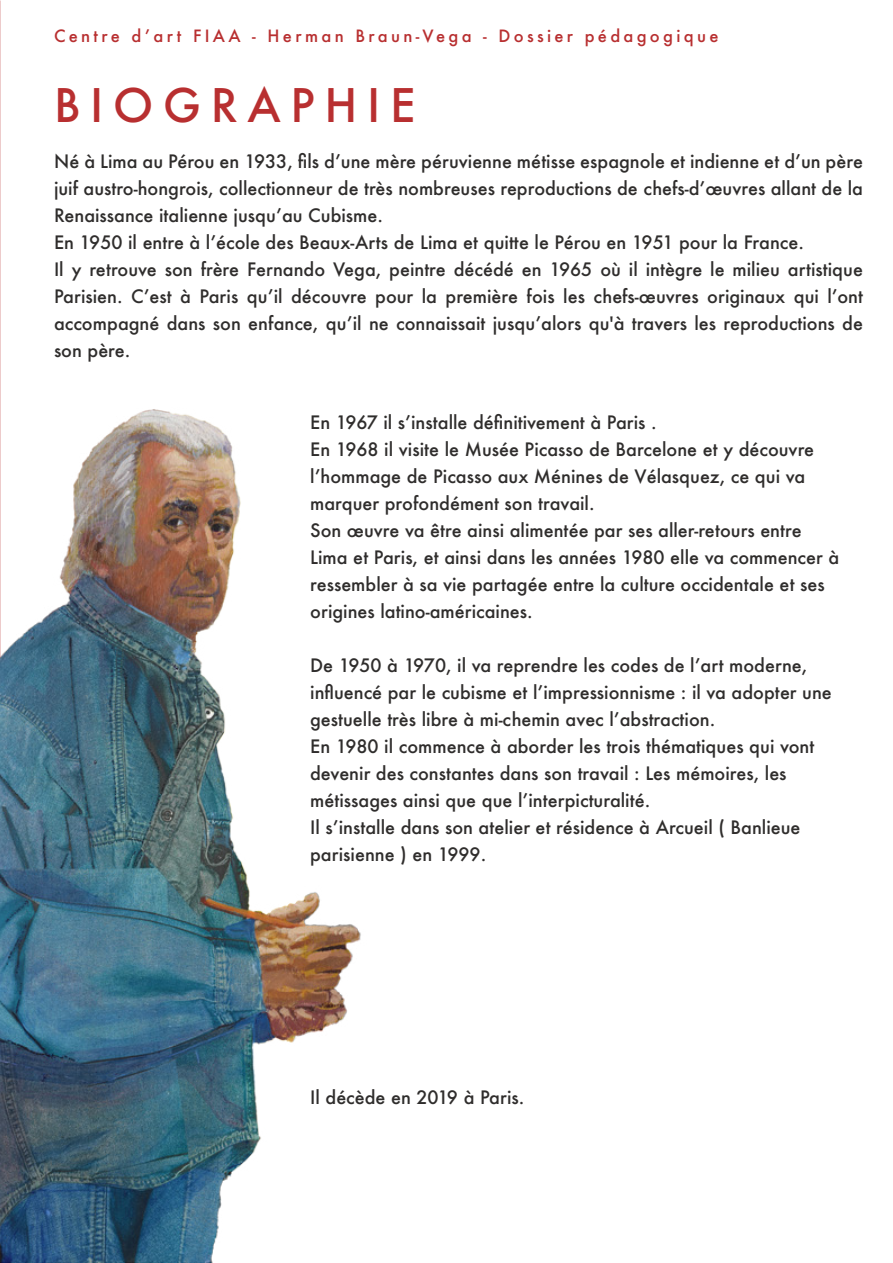
<style>
.page{position:relative;width:893px;height:1263px;background:#fff}
.page>*{position:absolute;margin:0;border:0;box-sizing:border-box;transform-origin:0 0}
.t1{font:500 45px "Futura";color:#b82f30}
.t2{font:500 18px/27px "Futura";color:#2f2d2c}
.t3{font:500 16.5px "Futura";letter-spacing:.2em;color:#b82f30}
</style>
<div class="page">
<img style="left:0;top:137px;width:361px;height:1126px">
<p class="t3" style="left:54px;top:24px;width:666px">Centre d’art FIAA - Herman Braun-Vega - Dossier pédagogique</p>
<h1 class="t1" style="left:54px;top:75px;width:228px">Bio graphie</h1>
<p class="t2" style="left:54px;top:148px;width:810px">Né à Lima au Pérou en 1933, fils d’une mère péruvienne métisse espagnole et indienne et d’un père juif austro-hongrois, collectionneur de très nombreuses reproductions de chefs-d’œuvres allant de la Renaissance italienne jusqu’au Cubisme.<br>En 1950 il entre à l’école des Beaux-Arts de Lima et quitte le Pérou en 1951 pour la France.<br>Il y retrouve son frère Fernando Vega, peintre décédé en 1965 où il intègre le milieu artistique Parisien. C’est à Paris qu’il découvre pour la première fois les chefs-œuvres originaux qui l’ont accompagné dans son enfance, qu’il ne connaissait jusqu’alors qu'à travers les reproductions de son père.</p>
<p class="t2" style="left:310px;top:408px;width:530px">En 1967 il s’installe définitivement à Paris .<br>En 1968 il visite le Musée Picasso de Barcelone et y découvre l’hommage de Picasso aux Ménines de Vélasquez, ce qui va marquer profondément son travail.<br>Son œuvre va être ainsi alimentée par ses aller-retours entre Lima et Paris, et ainsi dans les années 1980 elle va commencer à ressembler à sa vie partagée entre la culture occidentale et ses origines latino-américaines.</p>
<p class="t2" style="left:310px;top:651px;width:523px">De 1950 à 1970, il va reprendre les codes de l’art moderne, influencé par le cubisme et l’impressionnisme : il va adopter une gestuelle très libre à mi-chemin avec l’abstraction.<br>En 1980 il commence à aborder les trois thématiques qui vont devenir des constantes dans son travail : Les mémoires, les métissages ainsi que que l’interpicturalité.<br>Il s’installe dans son atelier et résidence à Arcueil ( Banlieue parisienne ) en 1999.</p>
<p class="t2" style="left:310px;top:1083px;width:216px">Il décède en 2019 à Paris.</p>
</div>
